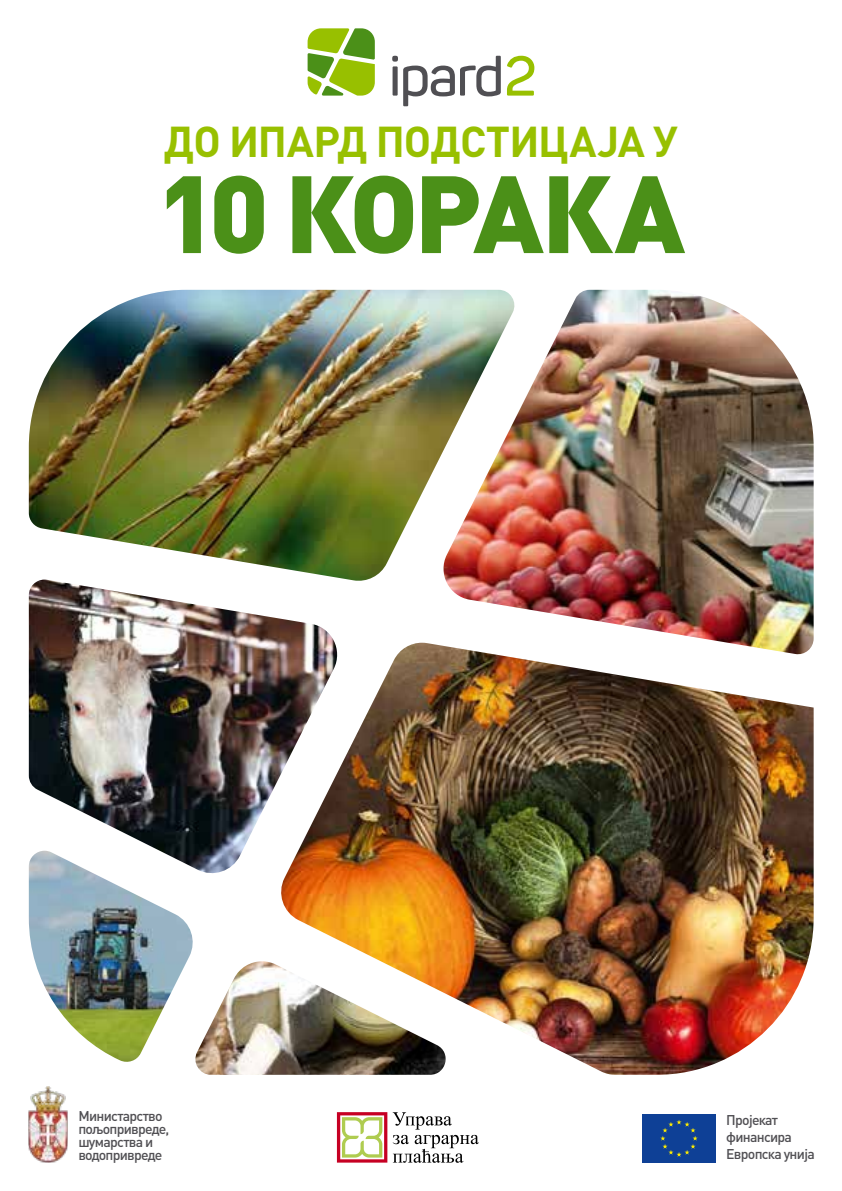
<style>
.page{position:relative;width:842px;height:1191px;background:#fff}
.page>*{position:absolute;margin:0;border:0;box-sizing:border-box;transform-origin:0 0}
.t1{font:900 107.8px "DIN Pro";letter-spacing:-.045em;color:#4b9018}
.t2{font:700 42.6px "DIN Pro";letter-spacing:-.02em;color:#98c000}
.t3{font:500 14px/13px "DIN Pro";letter-spacing:-.05em;color:#504f53}
</style>
<div class="page">
<img style="left:446px;top:290px;width:368px;height:352px">
<img style="left:29px;top:873px;width:164px;height:189px">
<img style="left:29px;top:290px;width:487px;height:292px">
<img style="left:29px;top:579px;width:310px;height:294px">
<img style="left:195px;top:961px;width:84px;height:113px">
<img style="left:279px;top:642px;width:535px;height:432px">
<img style="left:28px;top:1086px;width:39px;height:76px">
<svg style="left:392px;top:56px;width:109px;height:50px"></svg>
<svg style="left:507px;top:56px;width:27px;height:40px"></svg>
<svg style="left:308px;top:28px;width:67px;height:68px"></svg>
<svg style="left:393px;top:1112px;width:86px;height:50px"></svg>
<svg style="left:337px;top:1112px;width:50px;height:50px"></svg>
<div style="left:642px;top:1113px;width:74px;height:49px;background:#0e4096"></div>
<svg style="left:660px;top:1120px;width:38px;height:36px"></svg>
<h2 class="t2" style="left:164px;top:107px;width:515px">ДО ИПАРД ПОДСТИЦАЈА У</h2>
<h1 class="t1" style="left:157px;top:121px;width:529px">10 КОРАКА</h1>
<p class="t3" style="left:78px;top:1107px;width:93px">Министарство пољопривреде, шумарства и водопривреде</p>
<p class="t3" style="left:726px;top:1110px;width:90px;line-height:17px">Пројекат финансира<br>Европска унија</p>
</div>
